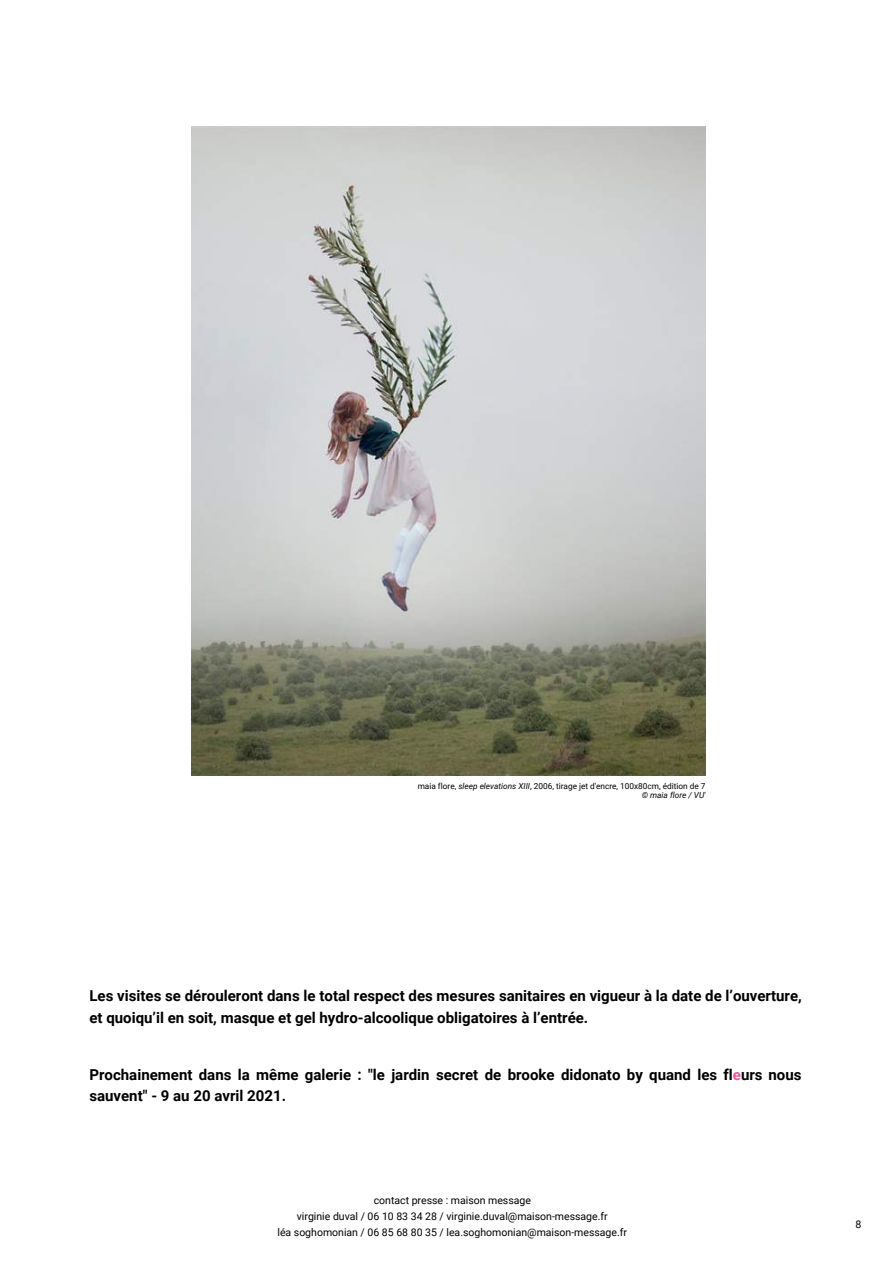
<style>
.page{position:relative;width:894px;height:1264px;background:#fff}
.page>*{position:absolute;margin:0;border:0;box-sizing:border-box;transform-origin:0 0}
.t1{font:700 15px/21.3px "Roboto";color:#000}
.t2{font:10.5px/15.8px "Roboto";color:#000;text-align:center}
.t3{font:8.25px/9px "Roboto";color:#000;text-align:right}
.s1{font-style:italic}
.s2{color:#e7579c}
</style>
<div class="page">
<img style="left:191px;top:127px;width:514px;height:648px">
<p class="t3" style="left:417px;top:781px;width:289px">maia flore, <span class="s1">sleep elevations XIII</span>, 2006, tirage jet d'encre, 100x80cm, édition de 7 <span class="s1">© maia flore / VU'</span></p>
<p class="t1" style="left:89px;top:985px;width:713px">Les visites se dérouleront dans le total respect des mesures sanitaires en vigueur à la date de l’ouverture, et quoiqu’il en soit, masque et gel hydro-alcoolique obligatoires à l’entrée.</p>
<p class="t1" style="left:89px;top:1064px;width:713px">Prochainement dans la même galerie : "le jardin secret de brooke didonato by quand les fl<span class="s2">e</span>urs nous sauvent" - 9 au 20 avril 2021.</p>
<p class="t2" style="left:277px;top:1192px;width:351px">contact presse : maison message<br>virginie duval / 06 10 83 34 28 / virginie.duval@maison-message.fr<br>léa soghomonian / 06 85 68 80 35 / lea.soghomonian@maison-message.fr</p>
<p class="t2" style="left:855px;top:1216px;width:7px">8</p>
</div>
